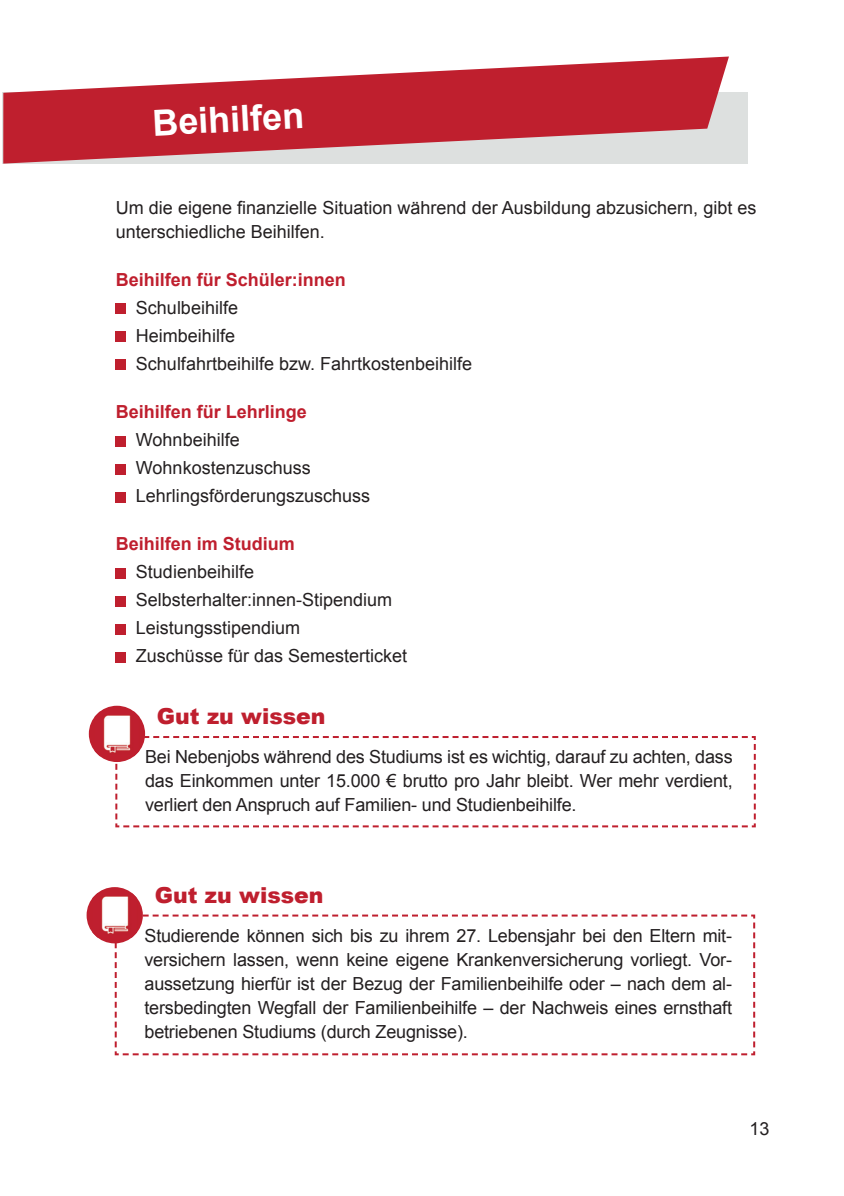
<style>
.page{position:relative;width:844px;height:1196px;background:#fff}
.page>*{position:absolute;margin:0;border:0;box-sizing:border-box;transform-origin:0 0}
.t1{font:700 36px "Arial";color:#fff}
.t2{font:900 22px "Arial";color:#bf1f2e}
.t3{font:18px/24px "Arial";color:#231f20}
.t4{font:700 18px "Arial";color:#bf1f2e}
</style>
<div class="page">
<div style="left:116px;top:304px;width:10px;height:10px;background:#bf1f2e"></div>
<div style="left:116px;top:332px;width:10px;height:10px;background:#bf1f2e"></div>
<div style="left:116px;top:360px;width:10px;height:10px;background:#bf1f2e"></div>
<div style="left:116px;top:436px;width:10px;height:10px;background:#bf1f2e"></div>
<div style="left:116px;top:464px;width:10px;height:10px;background:#bf1f2e"></div>
<div style="left:116px;top:492px;width:10px;height:10px;background:#bf1f2e"></div>
<div style="left:116px;top:568px;width:10px;height:10px;background:#bf1f2e"></div>
<div style="left:116px;top:596px;width:10px;height:10px;background:#bf1f2e"></div>
<div style="left:116px;top:624px;width:10px;height:10px;background:#bf1f2e"></div>
<div style="left:116px;top:652px;width:10px;height:10px;background:#bf1f2e"></div>
<div style="left:2px;top:92px;width:746px;height:72px;background:#dde0df"></div>
<svg style="left:3px;top:56px;width:726px;height:108px;fill:#bf1f2e"></svg>
<svg style="left:115px;top:736px;width:641px;height:91px"></svg>
<svg style="left:115px;top:914px;width:640px;height:141px"></svg>
<div style="left:89px;top:705px;width:56px;height:57px;background:#bf1f2e;border-radius:50%"></div>
<img style="left:95px;top:711px;width:44px;height:45px">
<div style="left:87px;top:887px;width:56px;height:56px;background:#bf1f2e;border-radius:50%"></div>
<img style="left:92px;top:892px;width:45px;height:45px">
<h1 class="t1" style="left:151px;top:99px;width:154px;rotate:-3deg">Beihilfen</h1>
<p class="t3" style="left:116px;top:196px;width:642px">Um die eigene finanzielle Situation während der Ausbildung abzusichern, gibt es unterschiedliche Beihilfen.</p>
<p class="t4" style="left:116px;top:268px;width:232px">Beihilfen für Schüler:innen</p>
<p class="t3" style="left:136px;top:294px;width:338px;line-height:28px">Schulbeihilfe<br>Heimbeihilfe<br>Schulfahrtbeihilfe bzw. Fahrtkostenbeihilfe</p>
<p class="t4" style="left:116px;top:400px;width:193px">Beihilfen für Lehrlinge</p>
<p class="t3" style="left:136px;top:426px;width:236px;line-height:28px">Wohnbeihilfe<br>Wohnkostenzuschuss<br>Lehrlingsförderungszuschuss</p>
<p class="t4" style="left:116px;top:532px;width:181px">Beihilfen im Studium</p>
<p class="t3" style="left:136px;top:558px;width:273px;line-height:28px">Studienbeihilfe<br>Selbsterhalter:innen-Stipendium<br>Leistungsstipendium<br>Zuschüsse für das Semesterticket</p>
<p class="t2" style="left:157px;top:700px;width:170px">Gut zu wissen</p>
<p class="t3" style="left:145px;top:745px;width:589px;text-align:justify">Bei Nebenjobs während des Studiums ist es wichtig, darauf zu achten, dass das Einkommen unter 15.000 € brutto pro Jahr bleibt. Wer mehr verdient, verliert den Anspruch auf Familien- und Studienbeihilfe.</p>
<p class="t2" style="left:155px;top:878px;width:170px">Gut zu wissen</p>
<p class="t3" style="left:144px;top:923px;width:589px;text-align:justify">Studierende können sich bis zu ihrem 27. Lebensjahr bei den Eltern mit&shy;versichern lassen, wenn keine eigene Krankenversicherung vorliegt. Vor&shy;aussetzung hierfür ist der Bezug der Familienbeihilfe oder – nach dem al&shy;tersbedingten Wegfall der Familienbeihilfe – der Nachweis eines ernsthaft betriebenen Studiums (durch Zeugnisse).</p>
<p class="t3" style="left:749px;top:1116px;width:22px">13</p>
</div>
